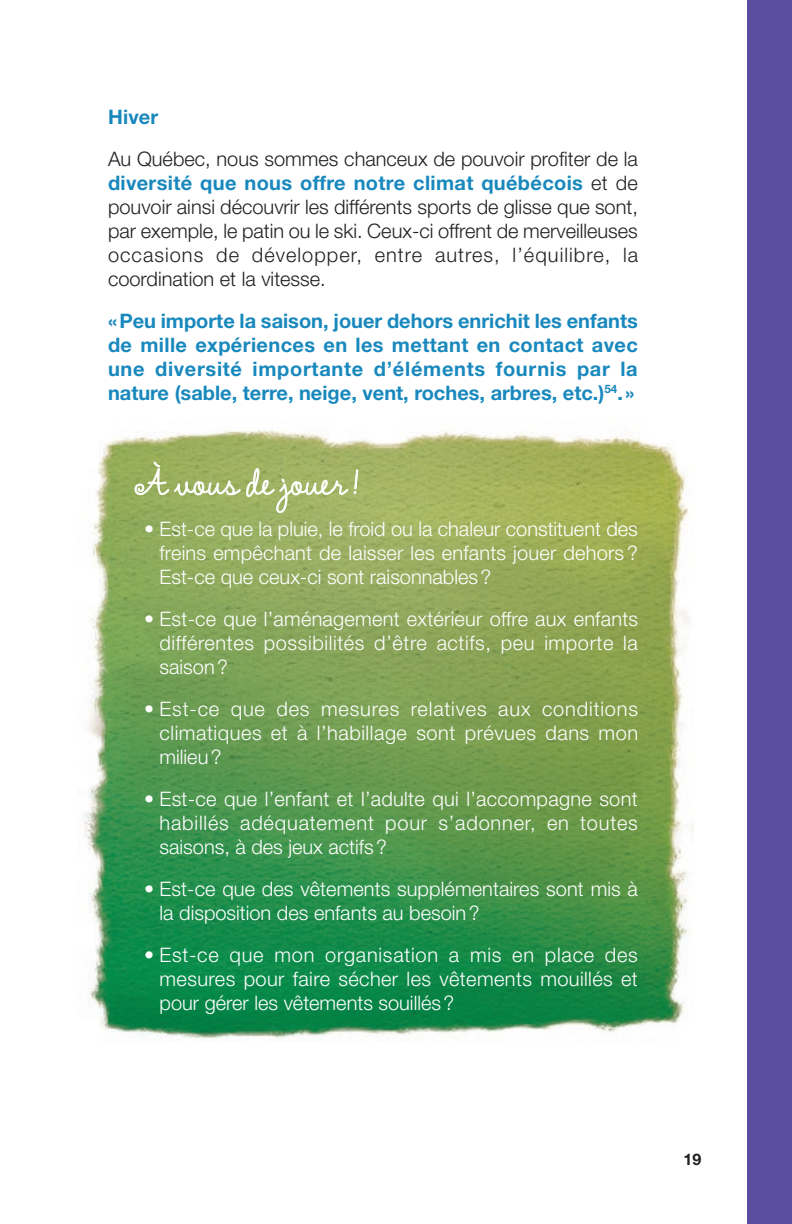
<style>
.page{position:relative;width:792px;height:1224px;background:#fff}
.page>*{position:absolute;margin:0;border:0;box-sizing:border-box;transform-origin:0 0}
.t1{font:34px "Amelie";color:#fff}
.t2{font:300 20px/24px "Helvetica Neue";letter-spacing:.005em;color:#fff;text-align:justify}
.t3{font:300 20px/24px "Helvetica Neue";letter-spacing:.035em;color:#231f20;text-align:justify}
.t4{font:700 20px/24px "Helvetica Neue";color:#1888bd;text-align:justify}
.t5{font:700 20px "Helvetica Neue LT Std";letter-spacing:.01em;color:#1888bd}
.t6{font:700 16px "Helvetica Neue";color:#231f20}
.s1{font-weight:700;color:#1888bd}
</style>
<div class="page">
<div style="left:747px;top:0;width:45px;height:1224px;background:#5a4da0"></div>
<img style="left:84px;top:430px;width:609px;height:611px">
<svg style="left:134px;top:461px;width:225px;height:53px;background:#a7b971"></svg>
<p class="t5" style="left:108px;top:104px;width:52px">Hiver</p>
<p class="t3" style="left:108px;top:146px;width:532px">Au Québec, nous sommes chanceux de pouvoir profiter de la <span class="s1">diversité que nous offre notre climat québécois</span> et de pouvoir ainsi découvrir les différents sports de glisse que sont, par exemple, le patin ou le ski. Ceux-ci offrent de merveilleuses occasions de développer, entre autres, l’équilibre, la coordination et la vitesse.</p>
<p class="t4" style="left:108px;top:308px;width:532px">« Peu importe la saison, jouer dehors enrichit les enfants de mille expériences en les mettant en contact avec une diversité importante d’éléments fournis par la nature (sable, terre, neige, vent, roches, arbres, etc.)<sup>54</sup>. »</p>
<h1 class="t1" style="left:135px;top:462px;width:226px">À vous de jouer !</h1>
<p class="t2" style="left:160px;top:516px;width:480px;text-indent:-16px">• Est-ce que la pluie, le froid ou la chaleur constituent des freins empêchant de laisser les enfants jouer dehors ?<br>Est-ce que ceux-ci sont raisonnables ?</p>
<p class="t2" style="left:160px;top:606px;width:480px;text-indent:-16px">• Est-ce que l’aménagement extérieur offre aux enfants différentes possibilités d’être actifs, peu importe la saison ?</p>
<p class="t2" style="left:160px;top:696px;width:480px;text-indent:-16px">• Est-ce que des mesures relatives aux conditions climatiques et à l’habillage sont prévues dans mon milieu ?</p>
<p class="t2" style="left:160px;top:786px;width:480px;text-indent:-16px">• Est-ce que l’enfant et l’adulte qui l’accompagne sont habillés adéquatement pour s’adonner, en toutes saisons, à des jeux actifs ?</p>
<p class="t2" style="left:160px;top:876px;width:480px;text-indent:-16px">• Est-ce que des vêtements supplémentaires sont mis à la disposition des enfants au besoin ?</p>
<p class="t2" style="left:160px;top:942px;width:480px;text-indent:-16px">• Est-ce que mon organisation a mis en place des mesures pour faire sécher les vêtements mouillés et pour gérer les vêtements souillés ?</p>
<p class="t6" style="left:684px;top:1149px;width:19px">19</p>
</div>
